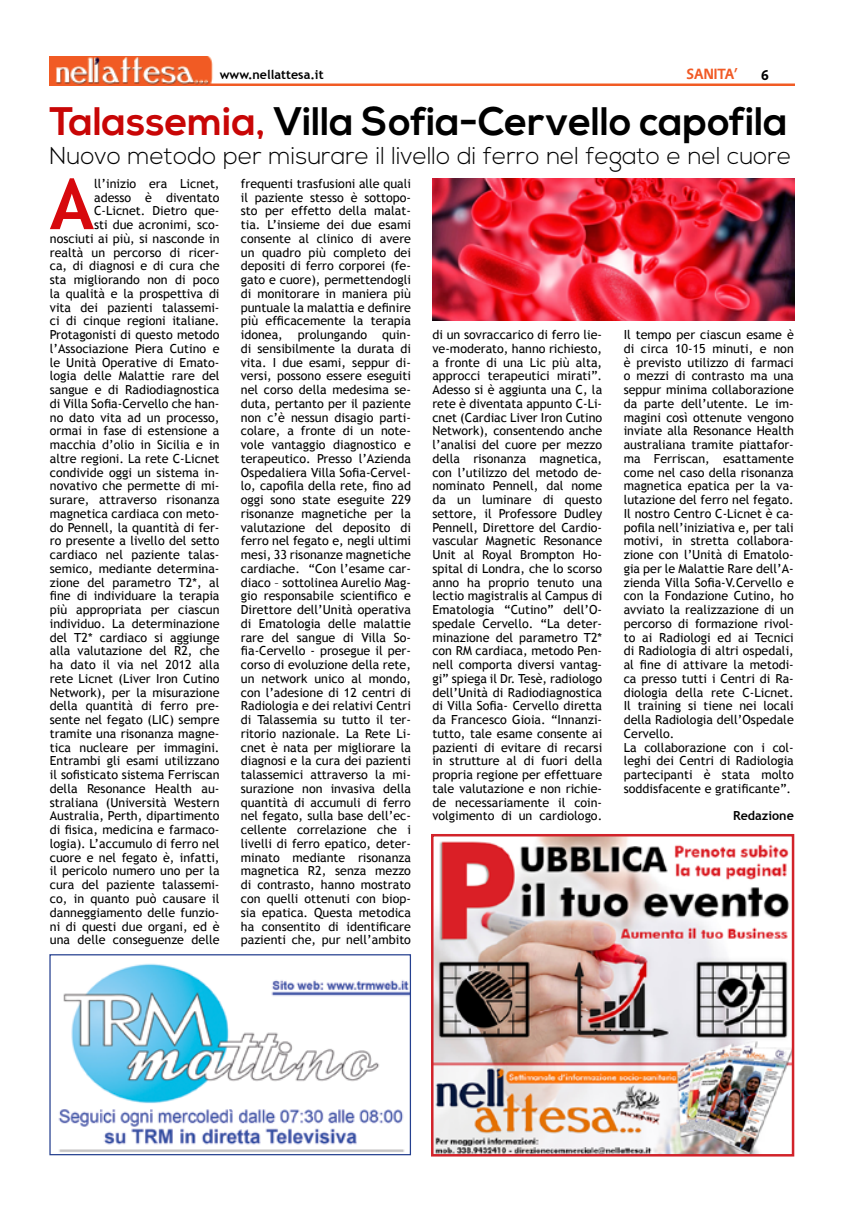
<style>
.page{position:relative;width:858px;height:1212px;background:#fff}
.page>*{position:absolute;margin:0;border:0;box-sizing:border-box;transform-origin:0 0}
.t1{font:700 70.12px "Trebuchet MS";color:#d7090d}
.t2{font:700 39.75px "Nexa";color:#000}
.t3{font:300 24.38px "Nexa";color:#000}
.t4{font:700 15px "Vegur";color:#f15a25}
.t5{font:700 15px "Vegur";color:#000}
.t6{font:12.5px/13.8px "Trebuchet MS";color:#000;text-align:justify}
.t7{font:700 12.5px "Trebuchet MS";color:#000}
.s1{color:#c80606}
</style>
<div class="page">
<img style="left:50px;top:57px;width:744px;height:29px">
<img style="left:58px;top:963px;width:351px;height:189px">
<div style="left:49px;top:954px;width:362px;height:201px;border:1px solid #25408f"></div>
<img style="left:434px;top:837px;width:357px;height:316px">
<div style="left:431px;top:834px;width:363px;height:322px;border:2px solid #d2232a"></div>
<img style="left:432px;top:179px;width:362px;height:142px">
<p class="t7" style="left:220px;top:67px;width:105px">www.nellattesa.it</p>
<p class="t4" style="left:686px;top:66px;width:53px">SANITA’</p>
<p class="t5" style="left:761px;top:67px;width:9px">6</p>
<h2 class="t2" style="left:50px;top:98px;width:739px"><span class="s1">Talassemia,</span> Villa Sofia-Cervello capofila</h2>
<h3 class="t3" style="left:50px;top:142px;width:743px">Nuovo metodo per misurare il livello di ferro nel fegato e nel cuore</h3>
<h1 class="t1" style="left:50px;top:160px;width:46px">A</h1>
<p class="t6" style="left:50px;top:177px;width:171px;text-align:right">ll’inizio era Licnet,<br>adesso è diventato<br>C-Licnet. Dietro que-<br>sti due acronimi, sco&shy;nosciuti ai più, si nasconde in realtà un percorso di ricer&shy;ca, di diagnosi e di cura che sta migliorando non di poco la qualità e la prospettiva di vita dei pazienti talassemi&shy;ci di cinque regioni italiane.<br>Protagonisti di questo metodo l’Associazione Piera Cutino e le Unità Operative di Emato&shy;logia delle Malattie rare del sangue e di Radiodiagnostica di Villa Sofia-Cervello che han&shy;no dato vita ad un processo, ormai in fase di estensione a macchia d’olio in Sicilia e in altre regioni. La rete C-Licnet condivide oggi un sistema in&shy;novativo che permette di mi&shy;surare, attraverso risonanza magnetica cardiaca con meto&shy;do Pennell, la quantità di fer&shy;ro presente a livello del setto cardiaco nel paziente talas&shy;semico, mediante determina&shy;zione del parametro T2*, al fine di individuare la terapia più appropriata per ciascun individuo. La determinazione del T2* cardiaco si aggiunge alla valutazione del R2, che ha dato il via nel 2012 alla rete Licnet (Liver Iron Cutino<br>Network), per la misurazione della quantità di ferro pre&shy;sente nel fegato (LIC) sempre tramite una risonanza magne&shy;tica nucleare per immagini.<br>Entrambi gli esami utilizzano il sofisticato sistema Ferriscan della Resonance Health au&shy;straliana (Università Western<br>Australia, Perth, dipartimento di fisica, medicina e farmaco&shy;logia). L’accumulo di ferro nel cuore e nel fegato è, infatti, il pericolo numero uno per la cura del paziente talassemi&shy;co, in quanto può causare il danneggiamento delle funzio&shy;ni di questi due organi, ed è una delle conseguenze delle</p>
<p class="t6" style="left:241px;top:177px;width:172px">frequenti trasfusioni alle quali il paziente stesso è sottopo&shy;sto per effetto della malat&shy;tia. L’insieme dei due esami consente al clinico di avere un quadro più completo dei depositi di ferro corporei (fe&shy;gato e cuore), permettendogli di monitorare in maniera più puntuale la malattia e definire più efficacemente la terapia idonea, prolungando quin&shy;di sensibilmente la durata di vita. I due esami, seppur di&shy;versi, possono essere eseguiti nel corso della medesima se&shy;duta, pertanto per il paziente non c’è nessun disagio parti&shy;colare, a fronte di un note&shy;vole vantaggio diagnostico e terapeutico. Presso l’Azienda Ospedaliera Villa Sofia-Cervel&shy;lo, capofila della rete, fino ad oggi sono state eseguite 229 risonanze magnetiche per la valutazione del deposito di ferro nel fegato e, negli ultimi mesi, 33 risonanze magnetiche cardiache. “Con l’esame car&shy;diaco – sottolinea Aurelio Mag&shy;gio responsabile scientifico e Direttore dell’Unità operativa di Ematologia delle malattie rare del sangue di Villa So&shy;fia-Cervello - prosegue il per&shy;corso di evoluzione della rete, un network unico al mondo, con l’adesione di 12 centri di Radiologia e dei relativi Centri di Talassemia su tutto il ter&shy;ritorio nazionale. La Rete Li&shy;cnet è nata per migliorare la diagnosi e la cura dei pazienti talassemici attraverso la mi&shy;surazione non invasiva della quantità di accumuli di ferro nel fegato, sulla base dell’ec&shy;cellente correlazione che i livelli di ferro epatico, deter&shy;minato mediante risonanza magnetica R2, senza mezzo di contrasto, hanno mostrato con quelli ottenuti con biop&shy;sia epatica. Questa metodica ha consentito di identificare pazienti che, pur nell’ambito</p>
<p class="t6" style="left:432px;top:328px;width:171px">di un sovraccarico di ferro lie&shy;ve-moderato, hanno richiesto, a fronte di una Lic più alta, approcci terapeutici mirati”.<br>Adesso si è aggiunta una C, la rete è diventata appunto C-Li&shy;cnet (Cardiac Liver Iron Cutino Network), consentendo anche l’analisi del cuore per mezzo della risonanza magnetica, con l’utilizzo del metodo de&shy;nominato Pennell, dal nome da un luminare di questo settore, il Professore Dudley Pennell, Direttore del Cardio&shy;vascular Magnetic Resonance Unit al Royal Brompton Ho&shy;spital di Londra, che lo scorso anno ha proprio tenuto una lectio magistralis al Campus di Ematologia “Cutino” dell’O&shy;spedale Cervello. “La deter&shy;minazione del parametro T2* con RM cardiaca, metodo Pen&shy;nell comporta diversi vantag&shy;gi” spiega il Dr. Tesè, radiologo dell’Unità di Radiodiagnostica di Villa Sofia- Cervello diretta da Francesco Gioia. “Innanzi&shy;tutto, tale esame consente ai pazienti di evitare di recarsi in strutture al di fuori della propria regione per effettuare tale valutazione e non richie&shy;de necessariamente il coin&shy;volgimento di un cardiologo.</p>
<p class="t6" style="left:623px;top:328px;width:172px;text-align:left">Il tempo per ciascun esame è di circa 10-15 minuti, e non è previsto utilizzo di farmaci o mezzi di contrasto ma una seppur minima collaborazione da parte dell’utente. Le im&shy;magini così ottenute vengono inviate alla Resonance Health australiana tramite piattafor&shy;ma Ferriscan, esattamente come nel caso della risonanza magnetica epatica per la va&shy;lutazione del ferro nel fegato.<br>Il nostro Centro C-Licnet è ca&shy;pofila nell’iniziativa e, per tali motivi, in stretta collabora&shy;zione con l’Unità di Ematolo&shy;gia per le Malattie Rare dell’A&shy;zienda Villa Sofia-V.Cervello e con la Fondazione Cutino, ho avviato la realizzazione di un percorso di formazione rivol&shy;to ai Radiologi ed ai Tecnici di Radiologia di altri ospedali, al fine di attivare la metodi&shy;ca presso tutti i Centri di Ra&shy;diologia della rete C-Licnet.<br>Il training si tiene nei locali della Radiologia dell’Ospedale<br>Cervello.<br>La collaborazione con i col&shy;leghi dei Centri di Radiologia partecipanti è stata molto soddisfacente e gratificante”.</p>
<p class="t7" style="left:733px;top:808px;width:62px">Redazione</p>
</div>
